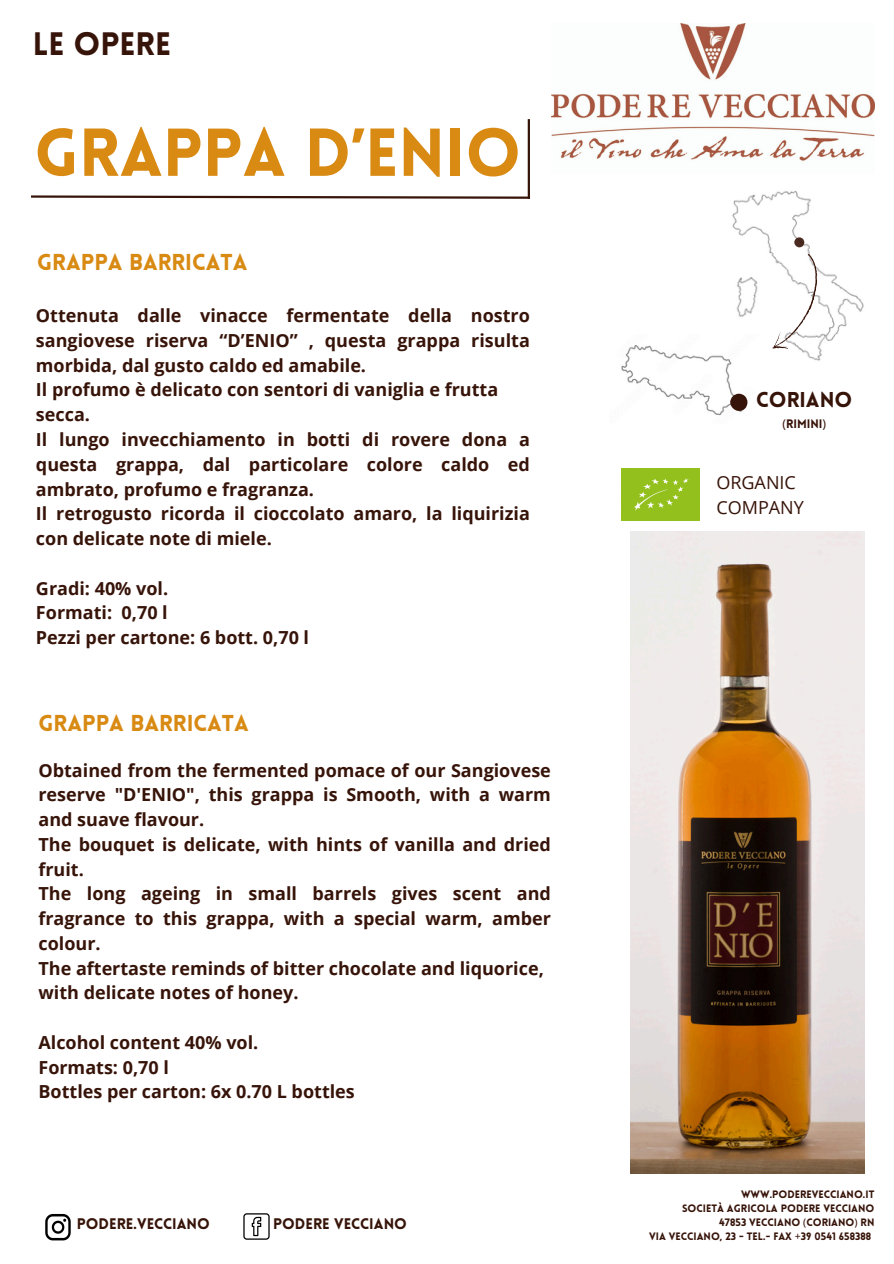
<style>
.page{position:relative;width:894px;height:1264px;background:#fff}
.page>*{position:absolute;margin:0;border:0;box-sizing:border-box;transform-origin:0 0}
.t1{font:900 66.15px "Lovelo";color:#d88a13}
.t2{font:900 31.8px "Lovelo";color:#371409}
.t3{font:900 22.5px "Lovelo";color:#d88a13}
.t4{font:900 21px "Lovelo";color:#371409}
.t5{font:700 18px/24.8px "Open Sans";color:#371409}
.t6{font:18px/24.8px "Open Sans";color:#371409}
.t7{font:900 15px "Lovelo";color:#371409}
.t8{font:900 12px "Lovelo";color:#371409}
.t9{font:900 10.5px "Lovelo";color:#371409}
.s1{font-family:"Noto Sans";font-weight:400}
</style>
<div class="page">
<img style="left:551px;top:24px;width:322px;height:137px">
<svg style="left:31px;top:195px;width:496px;height:4px"></svg>
<hr style="left:527px;top:119px;width:3px;height:80px;background:#371409">
<img style="left:732px;top:191px;width:132px;height:170px">
<svg style="left:771px;top:237px;width:51px;height:118px"></svg>
<img style="left:621px;top:334px;width:142px;height:82px">
<svg style="left:730px;top:394px;width:16px;height:16px"></svg>
<img style="left:621px;top:468px;width:78px;height:52px">
<img style="left:45px;top:1214px;width:26px;height:27px">
<img style="left:243px;top:1213px;width:27px;height:27px">
<img style="left:630px;top:531px;width:234px;height:642px">
<p class="t2" style="left:33px;top:31px;width:140px">LE OPERE</p>
<h1 class="t1" style="left:34px;top:126px;width:488px">GRAPPA D’ENIO</h1>
<h4 class="t3" style="left:37px;top:253px;width:212px">GRAPPA BARRICATA</h4>
<p class="t5" style="left:36px;top:303px;width:495px">Ottenuta dalle vinacce fermentate della nostro sangiovese riserva “D’ENIO” , questa grappa risulta morbida, dal gusto caldo ed amabile.<br>Il profumo è delicato con sentori di vaniglia e frutta secca.<br>Il lungo invecchiamento in botti di rovere dona a questa grappa, dal particolare colore caldo ed ambrato, profumo e fragranza.<br>Il retrogusto ricorda il cioccolato amaro, la liquirizia con delicate note di miele.</p>
<p class="t5" style="left:36px;top:575px;width:274px">Gradi: 40% vol.<br>Formati: 0,70 l<br>Pezzi per cartone: 6 bott. 0,70 l</p>
<h6 class="t3" style="left:38px;top:714px;width:212px">GRAPPA BARRICATA</h6>
<h6 class="t5" style="left:38px;top:757px;width:514px">Obtained from the fermented pomace of our Sangiovese reserve "D'ENIO", this grappa is Smooth, with a warm and suave flavour.<br>The bouquet is delicate, with hints of vanilla and dried fruit.<br>The long ageing in small barrels gives scent and fragrance to this grappa, with a special warm, amber colour.<br>The aftertaste reminds of bitter chocolate and liquorice, with delicate notes of honey.</h6>
<p class="t5" style="left:38px;top:1029px;width:318px">Alcohol content 40% vol.<br>Formats: 0,70 l<br>Bottles per carton: 6x 0.70 L bottles</p>
<p class="t7" style="left:77px;top:1217px;width:135px">PODERE.VECCIANO</p>
<p class="t7" style="left:273px;top:1217px;width:135px">PODERE VECCIANO</p>
<h5 class="t4" style="left:756px;top:391px;width:97px">CORIANO</h5>
<p class="t8" style="left:782px;top:419px;width:45px"><span class="s1">(</span>RIMINI<span class="s1">)</span></p>
<p class="t6" style="left:716px;top:469px;width:89px">ORGANIC<br>COMPANY</p>
<p class="t9" style="left:740px;top:1190px;width:135px">WWW.PODEREVECCIANO.IT</p>
<p class="t9" style="left:682px;top:1204px;width:194px">SOCIETÀ AGRICOLA PODERE VECCIANO</p>
<p class="t9" style="left:719px;top:1218px;width:157px">47853 VECCIANO <span class="s1">(</span>CORIANO<span class="s1">)</span> RN</p>
<p class="t9" style="left:649px;top:1232px;width:224px">VIA VECCIANO, 23 - TEL.- FAX <span class="s1">+</span>39 0541 658388</p>
</div>
